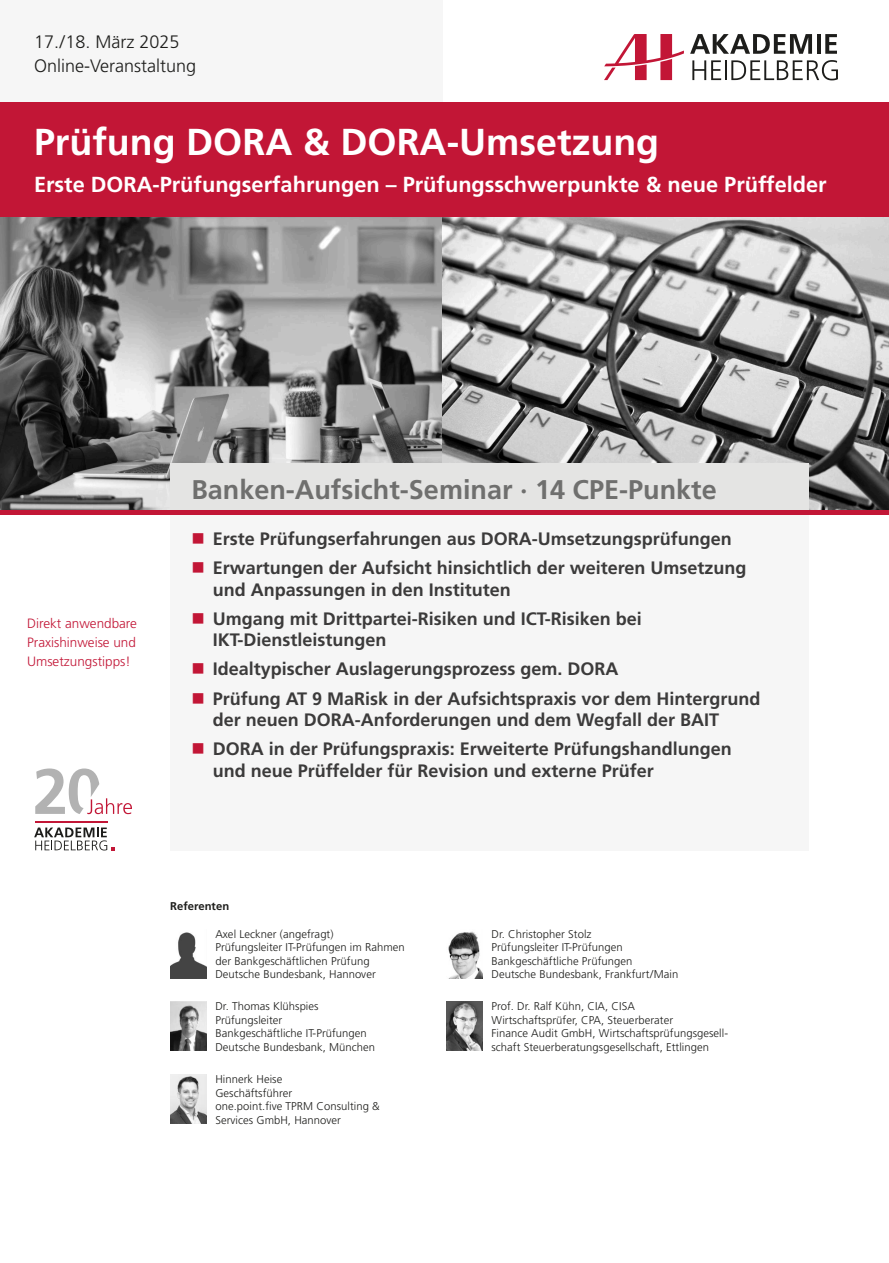
<style>
.page{position:relative;width:889px;height:1263px;background:#fff}
.page>*{position:absolute;margin:0;border:0;box-sizing:border-box;transform-origin:0 0}
.t1{font:700 37.5px "Frutiger LT Pro";color:#fff}
.t2{font:700 27px "Frutiger LT Pro";color:#6f6f6e}
.t3{font:700 21.75px "Frutiger LT Pro";color:#fff}
.t4{font:700 18px/29.1px "Frutiger LT Pro";color:#3c3b3b}
.t5{font:300 18px/24.3px "Frutiger LT Pro";color:#1d1d1b}
.t6{font:300 13.5px/18.9px "Frutiger LT Pro";color:#c21636;text-align:justify}
.t7{font:300 11.25px/13.5px "Frutiger LT Pro";letter-spacing:.005em;color:#1d1d1b}
.t8{font:700 11.25px "Frutiger LT Pro";letter-spacing:.005em;color:#1d1d1b}
</style>
<div class="page">
<div style="left:170px;top:514px;width:638px;height:336px;background:#f6f6f6"></div>
<img style="left:0;top:217px;width:442px;height:293px">
<svg style="left:442px;top:217px;width:447px;height:293px;background:#9d9d9d"></svg>
<div style="left:170px;top:463px;width:638px;height:51px;background:#e4e4e3"></div>
<svg style="left:690px;top:34px;width:122px;height:20px"></svg>
<svg style="left:817px;top:34px;width:3px;height:20px"></svg>
<svg style="left:825px;top:34px;width:12px;height:20px"></svg>
<svg style="left:692px;top:60px;width:29px;height:20px"></svg>
<hr style="left:725px;top:60px;width:2px;height:20px;background:#1d1d1b">
<svg style="left:604px;top:34px;width:80px;height:46px"></svg>
<svg style="left:731px;top:60px;width:107px;height:20px"></svg>
<div style="left:0;top:0;width:442px;height:102px;background:#f6f6f6"></div>
<hr style="left:0;top:510px;width:889px;height:4px;background:#c21636">
<div style="left:0;top:102px;width:889px;height:115px;background:#c21636"></div>
<img style="left:170px;top:932px;width:37px;height:46px">
<img style="left:170px;top:1002px;width:37px;height:49px">
<img style="left:170px;top:1075px;width:37px;height:49px">
<img style="left:448px;top:931px;width:35px;height:47px">
<img style="left:446px;top:1002px;width:37px;height:49px">
<svg style="left:35px;top:768px;width:97px;height:46px"></svg>
<svg style="left:34px;top:827px;width:80px;height:23px"></svg>
<hr style="left:35px;top:821px;width:72px;height:2px;background:#c21636">
<h3 class="t5" style="left:34px;top:31px;width:164px">17. / 18. März 2025<br>Online-Veranstaltung</h3>
<h1 class="t1" style="left:34px;top:127px;width:626px">Prüfung DORA &amp; DORA-Umsetzung</h1>
<h3 class="t3" style="left:34px;top:175px;width:794px">Erste DORA-Prüfungserfahrungen – Prüfungsschwerpunkte &amp; neue Prüffelder</h3>
<p class="t6" style="left:27px;top:615px;width:111px">Direkt anwendbare Praxishinweise und Umsetzungstipps!</p>
<h2 class="t2" style="left:191px;top:479px;width:527px">Banken-Aufsicht-Seminar · 14 CPE-Punkte</h2>
<h3 class="t4" style="left:213px;top:526px;width:535px">Erste Prüfungserfahrungen aus DORA-Umsetzungsprüfungen<br>Erwartungen der Aufsicht hinsichtlich der weiteren Umsetzung</h3>
<h3 class="t4" style="left:213px;top:577px;width:430px">und Anpassungen in den Instituten<br>Umgang mit Drittpartei-Risiken und ICT-Risiken bei</h3>
<h3 class="t4" style="left:213px;top:627px;width:549px">IKT-Dienstleistungen<br>Idealtypischer Auslagerungsprozess gem. DORA<br>Prüfung AT 9 MaRisk in der Aufsichtspraxis vor dem Hintergrund</h3>
<h3 class="t4" style="left:213px;top:707px;width:521px">der neuen DORA-Anforderungen und dem Wegfall der BAIT<br>DORA in der Prüfungspraxis: Erweiterte Prüfungshandlungen</h3>
<h3 class="t4" style="left:213px;top:758px;width:443px">und neue Prüffelder für Revision und externe Prüfer</h3>
<p class="t8" style="left:170px;top:901px;width:61px">Referenten</p>
<p class="t7" style="left:215px;top:928px;width:191px">Axel Leckner (angefragt)<br>Prüfungsleiter IT-Prüfungen im Rahmen der Bankgeschäftlichen Prüfung<br>Deutsche Bundesbank, Hannover</p>
<p class="t7" style="left:215px;top:1001px;width:161px">Dr. Thomas Klühspies<br>Prüfungsleiter<br>Bankgeschäftliche IT-Prüfungen<br>Deutsche Bundesbank, München</p>
<p class="t7" style="left:215px;top:1073px;width:166px">Hinnerk Heise<br>Geschäftsführer<br>one.point.five TPRM Consulting &amp;<br>Services GmbH, Hannover</p>
<p class="t7" style="left:491px;top:928px;width:188px">Dr. Christopher Stolz<br>Prüfungsleiter IT-Prüfungen<br>Bankgeschäftliche Prüfungen<br>Deutsche Bundesbank, Frankfurt / Main</p>
<p class="t7" style="left:491px;top:1001px;width:238px">Prof. Dr. Ralf Kühn, CIA, CISA<br>Wirtschaftsprüfer, CPA, Steuerberater<br>Finance Audit GmbH, Wirtschaftsprüfungsgesell&shy;schaft Steuerberatungsgesellschaft, Ettlingen</p>
</div>
